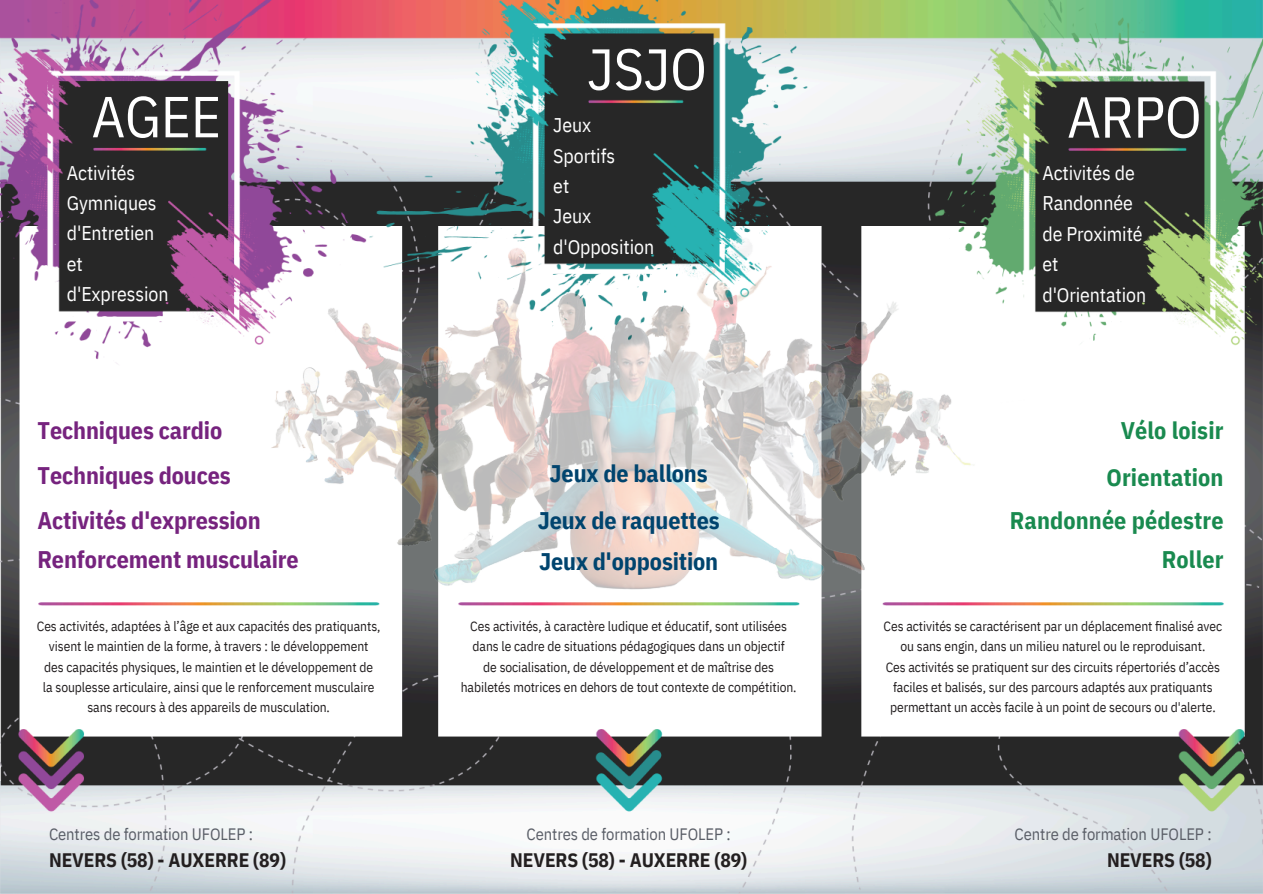
<style>
.page{position:relative;width:1263px;height:894px;background:#fff}
.page>*{position:absolute;margin:0;border:0;box-sizing:border-box;transform-origin:0 0}
.t1{font:57.75px "IBM Plex Sans Cond";letter-spacing:-.005em;color:#fff}
.t2{font:700 24px/45px "IBM Plex Sans Cond";letter-spacing:-.005em;color:#76237e}
.t3{font:700 24px/47.2px "IBM Plex Sans Cond";letter-spacing:-.005em;color:#00446e;text-align:center}
.t4{font:700 24px/47.2px "IBM Plex Sans Cond";letter-spacing:.005em;color:#198a4f;text-align:center}
.t5{font:19.8px/30.3px "IBM Plex Sans Cond";letter-spacing:-.005em;color:#fff}
.t6{font:700 19.5px "IBM Plex Sans Cond";letter-spacing:-.005em;color:#231f20}
.t7{font:16.5px "IBM Plex Sans Cond";letter-spacing:-.005em;color:#5a5e67}
.t8{font:13.5px/20.2px "IBM Plex Sans Cond";letter-spacing:-.005em;color:#231f20;text-align:center}
</style>
<div class="page">
<img style="left:0;top:0;width:1263px;height:893px">
<img style="left:240px;top:234px;width:786px;height:367px">
<h2 class="t1" style="left:92px;top:78px;width:131px">AGEE</h2>
<p class="t5" style="left:67px;top:157px;width:103px">Activités<br>Gymniques d'Entretien et d'Expression</p>
<h3 class="t2" style="left:37px;top:407px;width:225px">Techniques cardio<br>Techniques douces<br>Activités d'expression</h3>
<h3 class="t2" style="left:37px;top:536px;width:263px">Renforcement musculaire</h3>
<h2 class="t1" style="left:587px;top:30px;width:121px">JSJO</h2>
<p class="t5" style="left:553px;top:109px;width:102px">Jeux<br>Sportifs<br>et<br>Jeux d'Opposition</p>
<p class="t3" style="left:538px;top:449px;width:183px">Jeux de ballons<br>Jeux de raquettes</p>
<p class="t3" style="left:539px;top:537px;width:181px">Jeux d'opposition</p>
<p class="t1" style="left:1067px;top:78px;width:136px">ARPO</p>
<h4 class="t5" style="left:1042px;top:157px;width:105px">Activités de<br>Randonnée de Proximité et d'Orientation</h4>
<h2 class="t4" style="left:1106px;top:406px;width:119px">Vélo loisir<br>Orientation</h2>
<h2 class="t4" style="left:1010px;top:500px;width:215px;line-height:39.3px;text-align:right">Randonnée pédestre<br>Roller</h2>
<h1 class="t8" style="left:37px;top:615px;width:345px">Ces activités, adaptées à l’âge et aux capacités des pratiquants, visent le maintien de la forme, à travers : le développement<br>des capacités physiques, le maintien et le développement de<br>la souplesse articulaire, ainsi que le renforcement musculaire sans recours à des appareils de musculation.</h1>
<h3 class="t8" style="left:461px;top:615px;width:337px">Ces activités, à caractère ludique et éducatif, sont utilisées dans le cadre de situations pédagogiques dans un objectif<br>de socialisation, de développement et de maîtrise des habiletés motrices en dehors de tout contexte de compétition.</h3>
<h3 class="t8" style="left:884px;top:615px;width:340px">Ces activités se caractérisent par un déplacement finalisé avec ou sans engin, dans un milieu naturel ou le reproduisant.<br>Ces activités se pratiquent sur des circuits répertoriés d’accès faciles et balisés, sur des parcours adaptés aux pratiquants permettant un accès facile à un point de secours ou d'alerte.</h3>
<p class="t7" style="left:49px;top:823px;width:206px">Centres de formation UFOLEP :</p>
<p class="t6" style="left:49px;top:847px;width:238px">NEVERS (58) - AUXERRE (89)</p>
<h1 class="t7" style="left:527px;top:823px;width:206px">Centres de formation UFOLEP :</h1>
<h1 class="t6" style="left:510px;top:847px;width:238px">NEVERS (58) - AUXERRE (89)</h1>
<h1 class="t7" style="left:1015px;top:823px;width:199px">Centre de formation UFOLEP :</h1>
<h1 class="t6" style="left:1107px;top:847px;width:106px">NEVERS (58)</h1>
</div>
